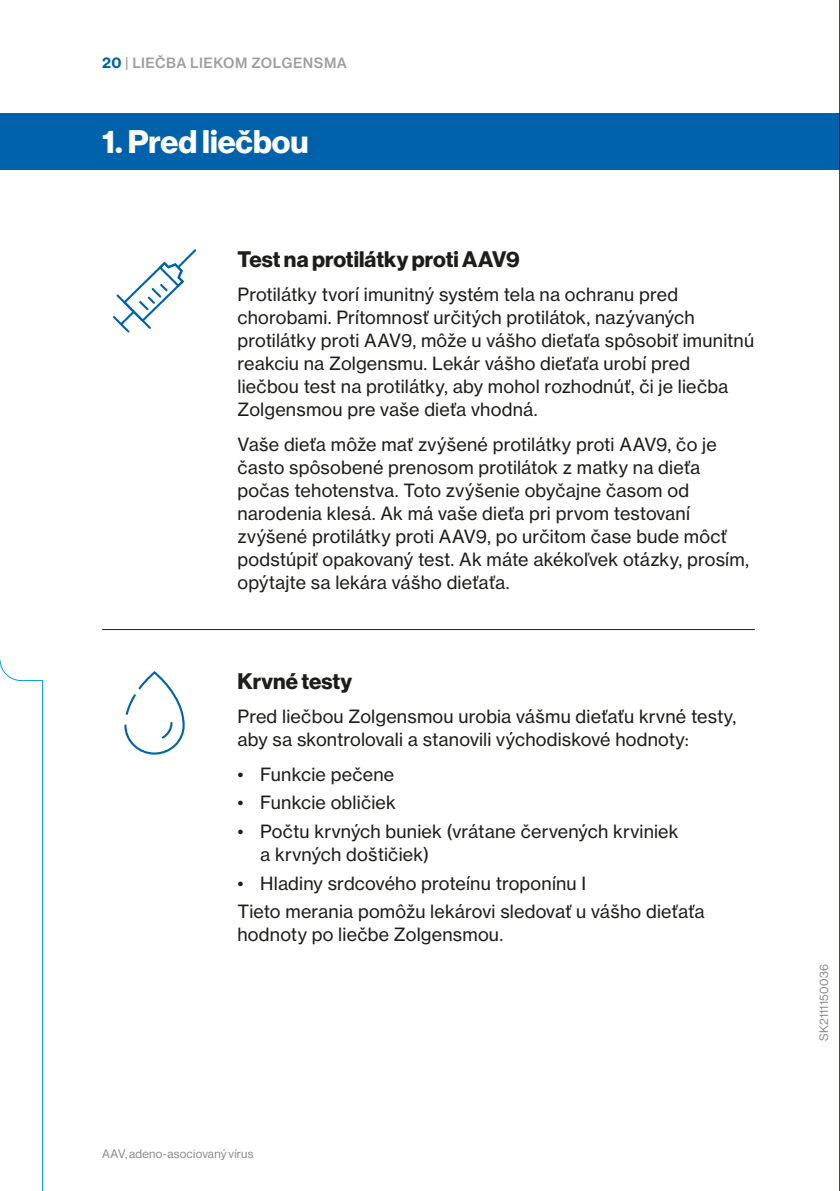
<style>
.page{position:relative;width:840px;height:1191px;background:#fff}
.page>*{position:absolute;margin:0;border:0;box-sizing:border-box;transform-origin:0 0}
.t1{font:700 32px "Volta Modern Display 75";color:#fff}
.t2{font:700 22px "Volta Modern Display 75";color:#1d1d1b}
.t3{font:18px/23px "Volta Modern Text 55 Roman";letter-spacing:.01em;color:#1d1d1b}
.t4{font:500 14px "Volta Modern Text 65";letter-spacing:.035em;color:#9d9d9d}
.t5{font:12px "Volta Modern Display 55 Roman";letter-spacing:.02em;color:#878787}
.s1{font-family:"Volta Modern Text 75";font-weight:700;color:#0062ab}
</style>
<div class="page">
<svg style="left:113px;top:249px;width:84px;height:84px"></svg>
<div style="left:0;top:113px;width:839px;height:57px;background:#0062ab"></div>
<svg style="left:124px;top:672px;width:61px;height:83px"></svg>
<hr style="left:102px;top:629px;width:652px;height:1px;background:#1d1d1b">
<hr style="left:838px;top:0;width:1px;height:1191px;background:#1d1d1b">
<svg style="left:0;top:660px;width:43px;height:531px"></svg>
<p class="t4" style="left:102px;top:54px;width:246px"><span class="s1">20</span> | LIEČBA LIEKOM ZOLGENSMA</p>
<h1 class="t1" style="left:102px;top:123px;width:208px">1. Pred liečbou</h1>
<p class="t2" style="left:237px;top:246px;width:283px">Test na protilátky proti AAV9</p>
<p class="t3" style="left:237px;top:283px;width:518px">Protilátky tvorí imunitný systém tela na ochranu pred chorobami. Prítomnosť určitých protilátok, nazývaných protilátky proti AAV9, môže u vášho dieťaťa spôsobiť imunitnú reakciu na Zolgensmu. Lekár vášho dieťaťa urobí pred liečbou test na protilátky, aby mohol rozhodnúť, či je liečba Zolgensmou pre vaše dieťa vhodná.</p>
<p class="t3" style="left:237px;top:432px;width:512px">Vaše dieťa môže mať zvýšené protilátky proti AAV9, čo je často spôsobené prenosom protilátok z matky na dieťa počas tehotenstva. Toto zvýšenie obyčajne časom od narodenia klesá. Ak má vaše dieťa pri prvom testovaní zvýšené protilátky proti AAV9, po určitom čase bude môcť podstúpiť opakovaný test. Ak máte akékoľvek otázky, prosím, opýtajte sa lekára vášho dieťaťa.</p>
<p class="t2" style="left:237px;top:668px;width:116px">Krvné testy</p>
<p class="t3" style="left:237px;top:705px;width:500px">Pred liečbou Zolgensmou urobia vášmu dieťaťu krvné testy, aby sa skontrolovali a stanovili východiskové hodnoty:</p>
<p class="t3" style="left:237px;top:762px;width:158px">• Funkcie pečene</p>
<p class="t3" style="left:237px;top:791px;width:160px">• Funkcie obličiek</p>
<p class="t3" style="left:260px;top:820px;width:419px;text-indent:-23px">• Počtu krvných buniek (vrátane červených krviniek a krvných doštičiek)</p>
<p class="t3" style="left:237px;top:868px;width:468px;line-height:28.6px">• Hladiny srdcového proteínu troponínu I<br>Tieto merania pomôžu lekárovi sledovať u vášho dieťaťa</p>
<p class="t3" style="left:237px;top:923px;width:267px">hodnoty po liečbe Zolgensmou.</p>
<p class="t5" style="left:102px;top:1147px;width:153px">AAV, adeno-asociovaný vírus</p>
<p class="t5" style="left:816px;top:1041px;width:79px;rotate:-90deg">SK2111150036</p>
</div>
